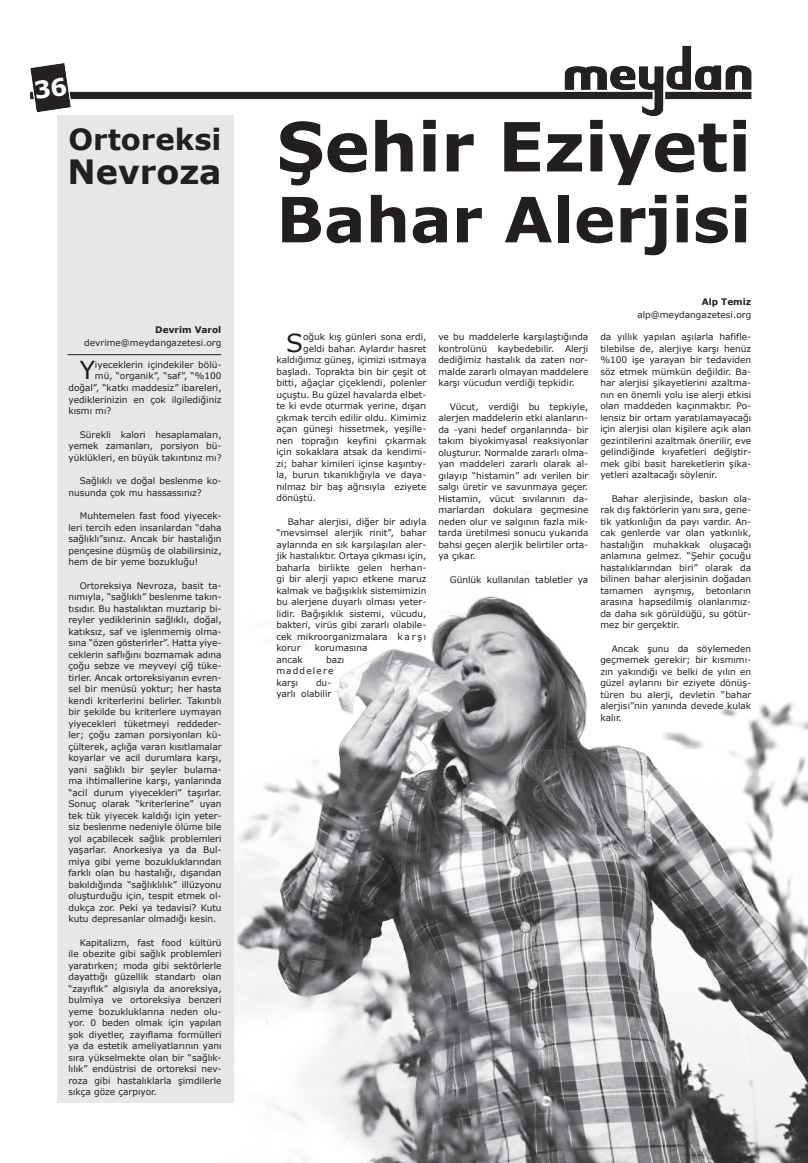
<style>
.page{position:relative;width:808px;height:1163px;background:#fff}
.page>*{position:absolute;margin:0;border:0;box-sizing:border-box;transform-origin:0 0}
.t1{font:700 67.8px "Verdana";color:#231f20}
.t2{font:700 62.4px "Verdana";color:#231f20}
.t3{font:700 33.4px "Verdana";color:#231f20}
.t4{font:700 29.1px "Verdana";color:#231f20}
.t5{font:24.8px "Verdana";color:#231f20}
.t6{font:9px/11.5px "Verdana";color:#231f20;text-align:justify}
.t7{font:700 9px "Verdana";color:#231f20}
.t8{font:9px/11.5px "Verdana";letter-spacing:.13em;color:#231f20}
</style>
<div class="page">
<img style="left:30px;top:45px;width:722px;height:73px">
<img style="left:233px;top:570px;width:575px;height:592px">
<div style="left:57px;top:115px;width:176px;height:988px;background:#e6e7e9"></div>
<hr style="left:68px;top:354px;width:153px;height:1px;background:#231f20">
<svg style="left:35px;top:77px;width:32px;height:22px"></svg>
<h3 class="t4" style="left:68px;top:119px;width:155px">Ortoreksi</h3>
<h3 class="t3" style="left:68px;top:148px;width:156px">Nevroza</h3>
<p class="t7" style="left:155px;top:323px;width:68px">Devrim Varol</p>
<p class="t6" style="left:84px;top:336px;width:139px">devrime@meydangazetesi.org</p>
<h3 class="t5" style="left:80px;top:353px;width:17px">Y</h3>
<p class="t6" style="left:95px;top:359px;width:128px">iyeceklerin içindekiler bölü-</p>
<p class="t6" style="left:95px;top:370px;width:128px">mü, “organik”, “saf”, “%100</p>
<p class="t6" style="left:68px;top:382px;width:155px">doğal”, “katkı maddesiz” ibareleri,</p>
<p class="t6" style="left:68px;top:393px;width:155px">yediklerinizin en çok ilgilediğiniz</p>
<p class="t6" style="left:68px;top:405px;width:45px">kısmı mı?</p>
<p class="t6" style="left:68px;top:428px;width:155px;text-indent:11px">Sürekli kalori hesaplamaları, yemek zamanları, porsiyon bü&shy;yüklükleri, en büyük takıntınız mı?</p>
<p class="t6" style="left:68px;top:475px;width:155px;text-indent:11px">Sağlıklı ve doğal beslenme ko&shy;nusunda çok mu hassassınız?</p>
<p class="t6" style="left:68px;top:510px;width:155px;text-indent:11px">Muhtemelen fast food yiyecek&shy;leri tercih eden insanlardan “daha sağlıklı”sınız. Ancak bir hastalığın pençesine düşmüş de olabilirsiniz, hem de bir yeme bozukluğu!</p>
<p class="t6" style="left:68px;top:579px;width:155px;text-indent:11px">Ortoreksiya Nevroza, basit ta&shy;nımıyla, “sağlıklı” beslenme takın&shy;tısıdır. Bu hastalıktan muztarip bi&shy;reyler yediklerinin sağlıklı, doğal, katıksız, saf ve işlenmemiş olma&shy;sına “özen gösterirler”. Hatta yiye&shy;ceklerin saflığını bozmamak adına çoğu sebze ve meyveyi çiğ tüke&shy;tirler. Ancak ortoreksiyanın evren&shy;sel bir menüsü yoktur; her hasta kendi kriterlerini belirler. Takıntılı bir şekilde bu kriterlere uymayan yiyecekleri tüketmeyi reddeder&shy;ler; çoğu zaman porsiyonları kü&shy;çülterek, açlığa varan kısıtlamalar koyarlar ve acil durumlara karşı, yani sağlıklı bir şeyler bulama&shy;ma ihtimallerine karşı, yanlarında “acil durum yiyecekleri” taşırlar.<br>Sonuç olarak “kriterlerine” uyan tek tük yiyecek kaldığı için yeter&shy;siz beslenme nedeniyle ölüme bile yol açabilecek sağlık problemleri yaşarlar. Anorkesiya ya da Bul&shy;miya gibi yeme bozukluklarından farklı olan bu hastalığı, dışarıdan bakıldığında “sağlıklılık” illüzyonu oluşturduğu için, tespit etmek ol&shy;dukça zor. Peki ya tedavisi? Kutu kutu depresanlar olmadığı kesin.</p>
<p class="t6" style="left:68px;top:936px;width:155px;text-indent:11px">Kapitalizm, fast food kültürü ile obezite gibi sağlık problemleri yaratırken; moda gibi sektörlerle dayattığı güzellik standartı olan “zayıflık” algısıyla da anoreksiya, bulmiya ve ortoreksiya benzeri yeme bozukluklarına neden olu&shy;yor. 0 beden olmak için yapılan şok diyetler, zayıflama formülleri ya da estetik ameliyatlarının yanı sıra yükselmekte olan bir “sağlık&shy;lılık” endüstrisi de ortoreksi nev&shy;roza gibi hastalıklarla şimdilerle sıkça göze çarpıyor.</p>
<h1 class="t1" style="left:276px;top:99px;width:476px">Şehir Eziyeti</h1>
<h2 class="t2" style="left:276px;top:175px;width:476px">Bahar Alerjisi</h2>
<h3 class="t5" style="left:286px;top:325px;width:18px">S</h3>
<p class="t6" style="left:303px;top:331px;width:125px">oğuk kış günleri sona erdi,</p>
<p class="t6" style="left:303px;top:342px;width:125px">geldi bahar. Aylardır hasret</p>
<p class="t6" style="left:276px;top:354px;width:151px">kaldığımız güneş, içimizi ısıtmaya</p>
<p class="t6" style="left:276px;top:365px;width:151px">başladı. Toprakta bin bir çeşit ot</p>
<p class="t6" style="left:276px;top:377px;width:151px">bitti, ağaçlar çiçeklendi, polenler</p>
<p class="t6" style="left:276px;top:388px;width:151px">uçuştu. Bu güzel havalarda elbet-</p>
<p class="t6" style="left:276px;top:400px;width:151px">te ki evde oturmak yerine, dışarı</p>
<p class="t6" style="left:276px;top:411px;width:151px">çıkmak tercih edilir oldu. Kimimiz</p>
<p class="t6" style="left:276px;top:423px;width:151px">açan güneşi hissetmek, yeşille-</p>
<p class="t6" style="left:276px;top:434px;width:152px">nen toprağın keyfini çıkarmak</p>
<p class="t6" style="left:276px;top:446px;width:151px">için sokaklara atsak da kendimi-</p>
<p class="t6" style="left:276px;top:457px;width:151px">zi; bahar kimileri içinse kaşıntıy-</p>
<p class="t6" style="left:276px;top:469px;width:151px">la, burun tıkanıklığıyla ve daya-</p>
<p class="t6" style="left:276px;top:480px;width:152px">nılmaz bir baş ağrısıyla eziyete</p>
<p class="t6" style="left:276px;top:492px;width:41px">dönüştü.</p>
<p class="t6" style="left:276px;top:515px;width:152px;text-indent:11px">Bahar alerjisi, diğer bir adıyla “mevsimsel alerjik rinit”, bahar aylarında en sık karşılaşılan aler&shy;jik hastalıktır. Ortaya çıkması için, baharla birlikte gelen herhan&shy;gi bir alerji yapıcı etkene maruz kalmak ve bağışıklık sistemimizin bu alerjene duyarlı olması yeter&shy;lidir. Bağışıklık sistemi, vücudu, bakteri, virüs gibi zararlı olabile&shy;cek mikroorganizmalara k a r ş ı korur</p>
<p class="t6" style="left:315px;top:642px;width:54px">korumasına</p>
<p class="t6" style="left:276px;top:653px;width:28px">ancak</p>
<p class="t8" style="left:276px;top:653px;width:69px;text-indent:50px">bazı maddelere karşı</p>
<p class="t6" style="left:276px;top:676px;width:56px;text-align:right">du-<br>yarlı olabilir</p>
<p class="t6" style="left:438px;top:331px;width:152px">ve bu maddelerle karşılaştığında kontrolünü kaybedebilir. Alerji dediğimiz hastalık da zaten nor&shy;malde zararlı olmayan maddelere karşı vücudun verdiği tepkidir.</p>
<p class="t6" style="left:438px;top:400px;width:152px;text-indent:11px">Vücut, verdiği bu tepkiyle, alerjen maddelerin etki alanların&shy;da -yani hedef organlarında- bir takım biyokimyasal reaksiyonlar oluşturur. Normalde zararlı olma&shy;yan maddeleri zararlı olarak al&shy;gılayıp “histamin” adı verilen bir salgı üretir ve savunmaya geçer.<br>Histamin, vücut sıvılarının da&shy;marlardan dokulara geçmesine neden olur ve salgının fazla mik&shy;tarda üretilmesi sonucu yukarıda bahsi geçen alerjik belirtiler orta&shy;ya çıkar.</p>
<p class="t6" style="left:450px;top:573px;width:140px">Günlük kullanılan tabletler ya</p>
<p class="t7" style="left:702px;top:295px;width:51px">Alp Temiz</p>
<p class="t6" style="left:637px;top:309px;width:115px">alp@meydangazetesi.org</p>
<p class="t6" style="left:600px;top:331px;width:152px">da yıllık yapılan aşılarla hafifle&shy;tilebilse de, alerjiye karşı henüz %100 işe yarayan bir tedaviden söz etmek mümkün değildir. Ba&shy;har alerjisi şikayetlerini azaltma&shy;nın en önemli yolu ise alerji etkisi olan maddeden kaçınmaktır. Po&shy;lensiz bir ortam yaratılamayacağı için alerjisi olan kişilere açık alan gezintilerini azaltmak önerilir, eve gelindiğinde kıyafetleri değiştir&shy;mek gibi basit hareketlerin şika&shy;yetleri azaltacağı söylenir.</p>
<p class="t6" style="left:600px;top:492px;width:152px;text-indent:11px">Bahar alerjisinde, baskın ola&shy;rak dış faktörlerin yanı sıra, gene&shy;tik yatkınlığın da payı vardır. An&shy;cak genlerde var olan yatkınlık, hastalığın muhakkak oluşacağı anlamına gelmez. “Şehir çocuğu hastalıklarından biri” olarak da bilinen bahar alerjisinin doğadan tamamen ayrışmış, betonların arasına hapsedilmiş olanlarımız&shy;da daha sık görüldüğü, su götür&shy;mez bir gerçektir.</p>
<p class="t6" style="left:600px;top:642px;width:152px;text-indent:11px">Ancak şunu da söylemeden geçmemek gerekir; bir kısmımı&shy;zın yakındığı ve belki de yılın en güzel aylarını bir eziyete dönüş&shy;türen bu alerji, devletin “bahar alerjisi”nin yanında devede kulak kalır.</p>
</div>
